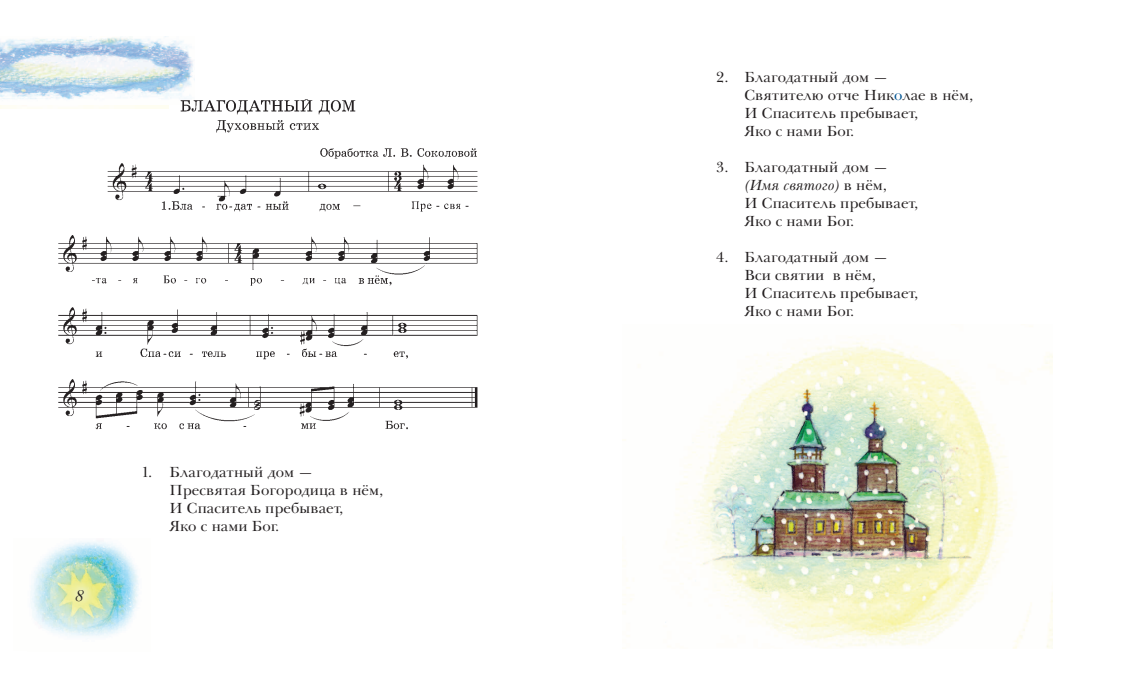
<style>
.page{position:relative;width:1123px;height:675px;background:#fff}
.page>*{position:absolute;margin:0;border:0;box-sizing:border-box;transform-origin:0 0}
.t1{font:16px "Baskerville Cyr LT Std Incline";color:#231f20}
.t2{font:15px/18px "Baskerville Cyr LT Std Upright";color:#231f20}
.t3{font:15px "Baskerville Cyr LT Std Incline";color:#231f20}
.s1{color:#005492}
.s2{font-family:"Baskerville Cyr LT Std Upright"}
</style>
<div class="page">
<img style="left:31px;top:541px;width:108px;height:95px">
<img style="left:0;top:37px;width:193px;height:62px">
<img style="left:0;top:99px;width:478px;height:331px">
<img style="left:623px;top:337px;width:429px;height:311px">
<p class="t1" style="left:75px;top:587px;width:10px">8</p>
<p class="t2" style="left:169px;top:463px;width:215px;text-indent:-28px">1. Благодатный дом —<br>Пресвятая Богородица в нём,<br>И Спаситель пребывает,<br>Яко с нами Бог.</p>
<p class="t2" style="left:744px;top:68px;width:230px;text-indent:-28px">2. Благодатный дом —<br>Святителю отче Ник<span class="s1">о</span>лае в нём,<br>И Спаситель пребывает,<br>Яко с нами Бог.</p>
<p class="t2" style="left:716px;top:158px;width:174px">3. Благодатный дом —</p>
<p class="t3" style="left:744px;top:176px;width:144px">(Имя святого) <span class="s2">в нём,</span></p>
<p class="t2" style="left:744px;top:194px;width:175px">И Спаситель пребывает,<br>Яко с нами Бог.</p>
<p class="t2" style="left:744px;top:248px;width:175px;text-indent:-28px">4. Благодатный дом —<br>Вси святии в нём,<br>И Спаситель пребывает,<br>Яко с нами Бог.</p>
</div>
